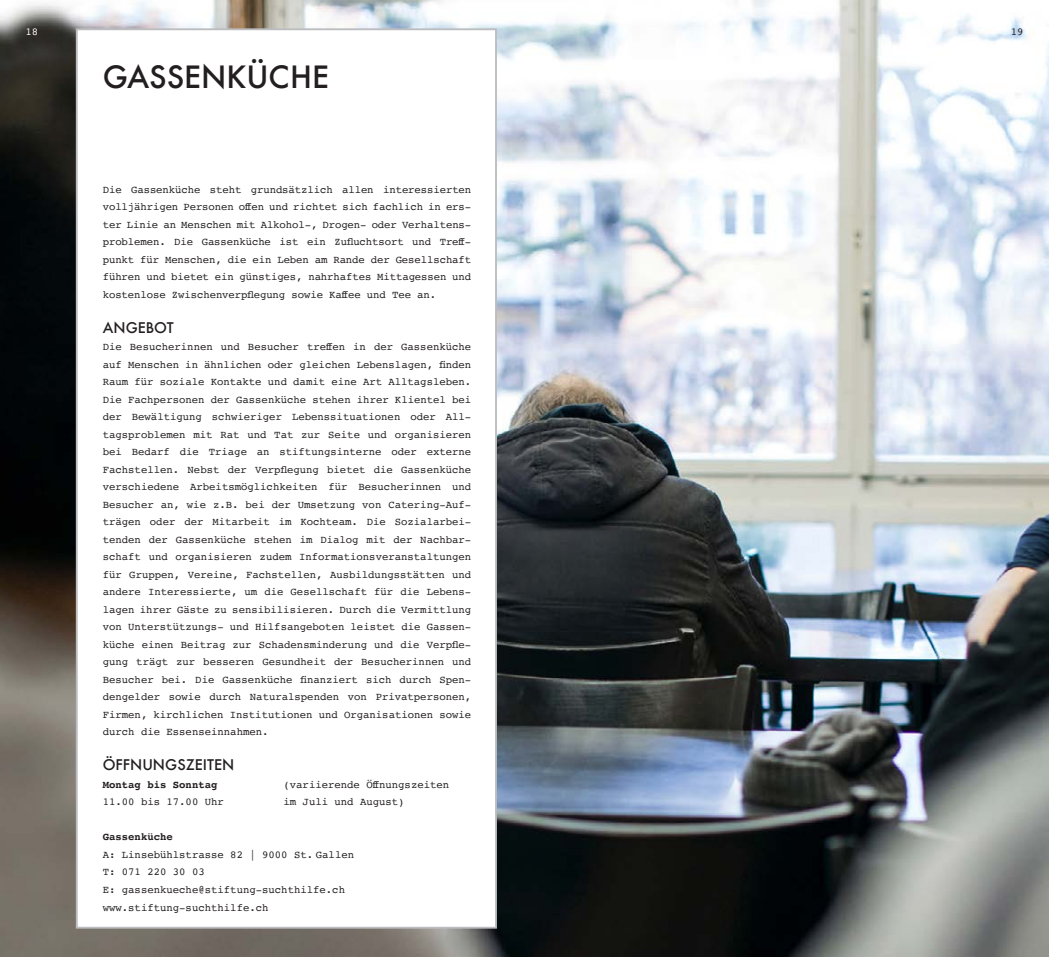
<style>
.page{position:relative;width:1049px;height:957px;background:#fff}
.page>*{position:absolute;margin:0;border:0;box-sizing:border-box;transform-origin:0 0}
.t1{font:500 30px "Futura";color:#231f20}
.t2{font:500 14.38px "Futura";color:#231f20}
.t3{font:10.62px/17.5px "Courier";letter-spacing:-.01em;color:#231f20}
.t4{font:700 10.62px "Courier";color:#231f20}
.t5{font:10.62px "Courier";color:#fff}
</style>
<div class="page">
<img style="left:0;top:0;width:1049px;height:957px">
<div style="left:77px;top:29px;width:419px;height:898px;background:#fff"></div>
<div style="left:76px;top:28px;width:421px;height:900px;border:2px solid #bcbdc0"></div>
<p class="t5" style="left:26px;top:24px;width:14px">18</p>
<p class="t3" style="left:1011px;top:23px;width:14px">19</p>
<h1 class="t1" style="left:103px;top:56px;width:228px">GASSENKÜCHE</h1>
<p class="t3" style="left:103px;top:180px;width:370px">Die Gassenküche steht grundsätzlich allen interessierten volljährigen Personen offen und richtet sich fachlich in ers&shy;ter Linie an Menschen mit Alkohol-, Drogen- oder Verhaltens&shy;problemen. Die Gassenküche ist ein Zufluchtsort und Treff&shy;punkt für Menschen, die ein Leben am Rande der Gesellschaft führen und bietet ein günstiges, nahrhaftes Mittagessen und kostenlose Zwischenverpflegung sowie Kaffee und Tee an.</p>
<h2 class="t2" style="left:103px;top:318px;width:72px">ANGEBOT</h2>
<p class="t3" style="left:103px;top:338px;width:370px;text-align:justify">Die Besucherinnen und Besucher treffen in der Gassenküche auf Menschen in ähnlichen oder gleichen Lebenslagen, finden Raum für soziale Kontakte und damit eine Art Alltagsleben.<br>Die Fachpersonen der Gassenküche stehen ihrer Klientel bei der Bewältigung schwieriger Lebenssituationen oder All&shy;tagsproblemen mit Rat und Tat zur Seite und organisieren bei Bedarf die Triage an stiftungsinterne oder externe Fachstellen. Nebst der Verpflegung bietet die Gassenküche verschiedene Arbeitsmöglichkeiten für Besucherinnen und Besucher an, wie z.B. bei der Umsetzung von Catering-Auf&shy;trägen oder der Mitarbeit im Kochteam. Die Sozialarbei&shy;tenden der Gassenküche stehen im Dialog mit der Nachbar&shy;schaft und organisieren zudem Informationsveranstaltungen für Gruppen, Vereine, Fachstellen, Ausbildungsstätten und andere Interessierte, um die Gesellschaft für die Lebens&shy;lagen ihrer Gäste zu sensibilisieren. Durch die Vermittlung von Unterstützungs- und Hilfsangeboten leistet die Gassen&shy;küche einen Beitrag zur Schadensminderung und die Verpfle&shy;gung trägt zur besseren Gesundheit der Besucherinnen und Besucher bei. Die Gassenküche finanziert sich durch Spen&shy;dengelder sowie durch Naturalspenden von Privatpersonen, Firmen, kirchlichen Institutionen und Organisationen sowie durch die Essenseinnahmen.</p>
<h2 class="t2" style="left:103px;top:755px;width:133px">ÖFFNUNGSZEITEN</h2>
<p class="t4" style="left:103px;top:776px;width:116px">Montag bis Sonntag</p>
<p class="t3" style="left:283px;top:775px;width:167px">(variierende Öffnungszeiten</p>
<p class="t3" style="left:103px;top:793px;width:123px">11.00 bis 17.00 Uhr</p>
<p class="t3" style="left:283px;top:793px;width:123px">im Juli und August)</p>
<p class="t4" style="left:103px;top:828px;width:72px">Gassenküche</p>
<p class="t3" style="left:103px;top:845px;width:253px">A: Linsebühlstrasse 82 | 9000 St. Gallen<br>T: 071 220 30 03<br>E: gassenkueche@stiftung-suchthilfe.ch www.stiftung-suchthilfe.ch</p>
</div>
